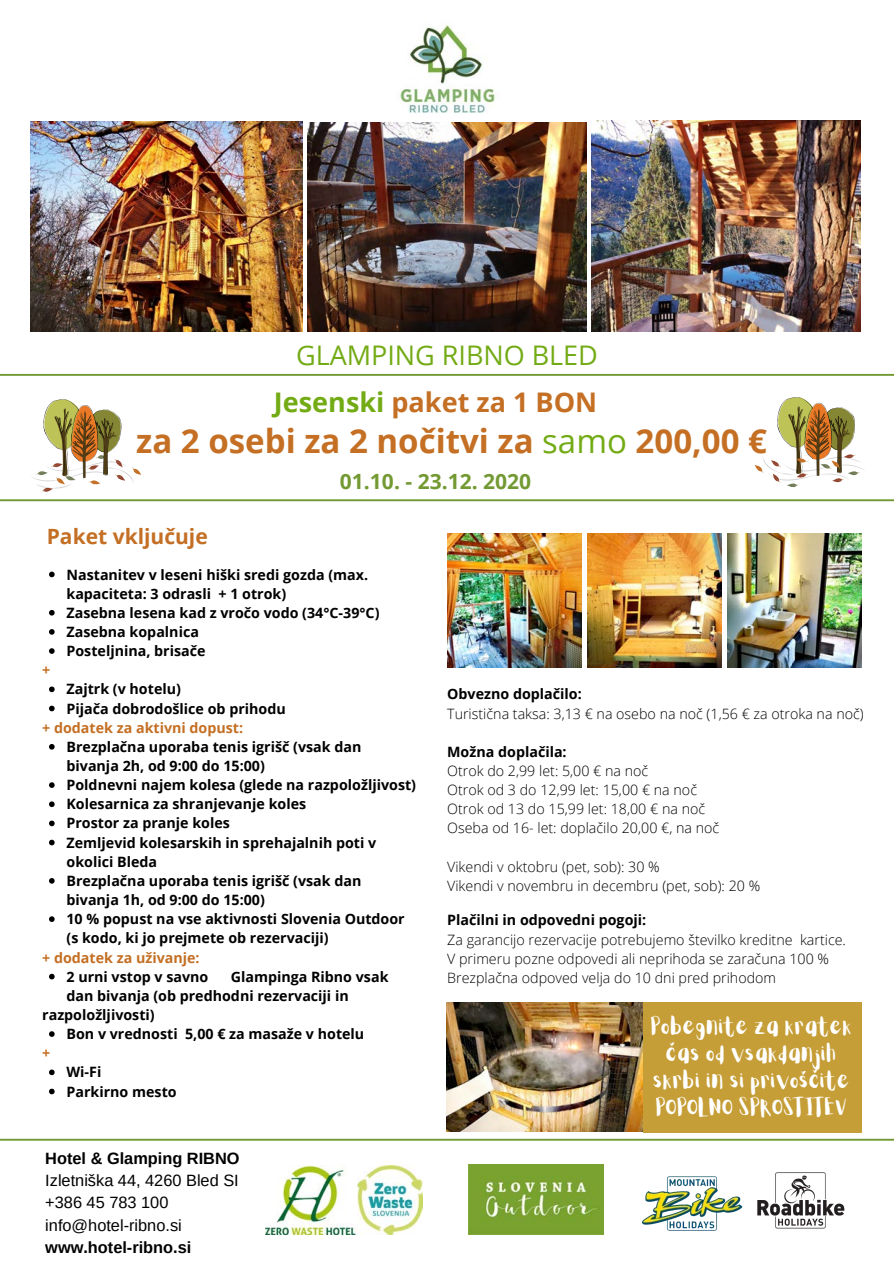
<style>
.page{position:relative;width:894px;height:1264px;background:#fff}
.page>*{position:absolute;margin:0;border:0;box-sizing:border-box;transform-origin:0 0}
.t1{font:700 33px "Open Sans";color:#c46f23}
.t2{font:700 27px "Open Sans";color:#c46f23}
.t3{font:27px "Open Sans";color:#73ab15}
.t4{font:700 21px "Open Sans";color:#739a32}
.t5{font:700 21px "Open Sans";color:#c46f23}
.t6{font:19.5px/27px "Aloja Extended";color:#fff;text-align:center}
.t7{font:16.35px/22.2px "Arimo";color:#000}
.t8{font:700 16.35px "Arimo";color:#000}
.t9{font:700 14.25px/19.2px "Open Sans";color:#000}
.t10{font:300 14.25px/19.2px "Open Sans";color:#000}
.t11{font:700 14.25px "Open Sans";color:#c46f23}
.s1{color:#73ab15}
.s2{font-weight:400;color:#73ab15}
</style>
<div class="page">
<img style="left:400px;top:24px;width:96px;height:89px">
<svg style="left:0;top:1138px;width:893px;height:2px"></svg>
<img style="left:265px;top:1165px;width:157px;height:69px">
<img style="left:468px;top:1164px;width:135px;height:70px">
<img style="left:642px;top:1176px;width:100px;height:55px">
<img style="left:757px;top:1172px;width:88px;height:55px">
<svg style="left:0;top:374px;width:893px;height:2px"></svg>
<img style="left:447px;top:533px;width:134px;height:134px">
<img style="left:587px;top:533px;width:134px;height:134px">
<img style="left:727px;top:533px;width:134px;height:134px">
<img style="left:31px;top:121px;width:272px;height:211px">
<svg style="left:49px;top:571px;width:6px;height:6px"></svg>
<svg style="left:49px;top:610px;width:6px;height:5px"></svg>
<svg style="left:49px;top:629px;width:6px;height:5px"></svg>
<svg style="left:49px;top:648px;width:6px;height:6px"></svg>
<svg style="left:49px;top:686px;width:6px;height:6px"></svg>
<svg style="left:49px;top:705px;width:6px;height:6px"></svg>
<svg style="left:49px;top:744px;width:6px;height:5px"></svg>
<svg style="left:49px;top:782px;width:6px;height:6px"></svg>
<svg style="left:49px;top:801px;width:6px;height:6px"></svg>
<svg style="left:49px;top:820px;width:6px;height:6px"></svg>
<svg style="left:49px;top:839px;width:6px;height:6px"></svg>
<svg style="left:49px;top:878px;width:6px;height:5px"></svg>
<svg style="left:49px;top:916px;width:6px;height:6px"></svg>
<svg style="left:49px;top:973px;width:6px;height:6px"></svg>
<svg style="left:49px;top:1031px;width:6px;height:5px"></svg>
<svg style="left:49px;top:1069px;width:6px;height:6px"></svg>
<svg style="left:49px;top:1088px;width:6px;height:6px"></svg>
<img style="left:591px;top:121px;width:269px;height:210px">
<img style="left:308px;top:122px;width:278px;height:210px">
<svg style="left:0;top:397px;width:893px;height:104px"></svg>
<img style="left:446px;top:1002px;width:196px;height:129px">
<div style="left:642px;top:1002px;width:219px;height:130px;background:#c69e37"></div>
<h2 class="t3" style="left:296px;top:336px;width:303px">GLAMPING RIBNO BLED</h2>
<h2 class="t2" style="left:274px;top:383px;width:325px"><span class="s1">Jesenski</span> paket za 1 BON</h2>
<h1 class="t1" style="left:136px;top:418px;width:632px">za 2 osebi za 2 nočitvi za <span class="s2">samo</span> 200,00 €</h1>
<h3 class="t5" style="left:47px;top:522px;width:162px">Paket vključuje</h3>
<h3 class="t4" style="left:340px;top:466px;width:193px">01.10. - 23.12. 2020</h3>
<p class="t9" style="left:66px;top:564px;width:314px">Nastanitev v leseni hiški sredi gozda (max. kapaciteta: 3 odrasli + 1 otrok)<br>Zasebna lesena kad z vročo vodo (34°C-39°C)<br>Zasebna kopalnica<br>Posteljnina, brisače</p>
<p class="t9" style="left:66px;top:679px;width:221px">Zajtrk (v hotelu)<br>Pijača dobrodošlice ob prihodu</p>
<p class="t9" style="left:66px;top:736px;width:351px">Brezplačna uporaba tenis igrišč (vsak dan bivanja 2h, od 9:00 do 15:00)<br>Poldnevni najem kolesa (glede na razpoložljivost)<br>Kolesarnica za shranjevanje koles<br>Prostor za pranje koles<br>Zemljevid kolesarskih in sprehajalnih poti v okolici Bleda<br>Brezplačna uporaba tenis igrišč (vsak dan bivanja 1h, od 9:00 do 15:00)<br>10 % popust na vse aktivnosti Slovenia Outdoor (s kodo, ki jo prejmete ob rezervaciji)</p>
<p class="t9" style="left:66px;top:966px;width:143px">2 urni vstop v savno</p>
<p class="t11" style="left:42px;top:660px;width:10px">+</p>
<p class="t11" style="left:42px;top:717px;width:202px">+ dodatek za aktivni dopust:</p>
<p class="t11" style="left:42px;top:947px;width:159px">+ dodatek za uživanje:</p>
<p class="t9" style="left:66px;top:966px;width:323px;text-indent:164px">Glampinga Ribno vsak dan bivanja (ob predhodni rezervaciji in</p>
<p class="t9" style="left:66px;top:1023px;width:299px">Bon v vrednosti 5,00 € za masaže v hotelu</p>
<p class="t9" style="left:66px;top:1062px;width:112px">Wi-Fi<br>Parkirno mesto</p>
<p class="t9" style="left:42px;top:1004px;width:114px">razpoložljivosti)</p>
<p class="t11" style="left:42px;top:1043px;width:10px">+</p>
<p class="t8" style="left:45px;top:1149px;width:196px">Hotel &amp; Glamping RIBNO</p>
<p class="t7" style="left:45px;top:1169px;width:195px">Izletniška 44, 4260 Bled SI +386 45 783 100 info@hotel-ribno.si</p>
<p class="t8" style="left:45px;top:1237px;width:148px">www.hotel-ribno.si</p>
<p class="t9" style="left:447px;top:684px;width:136px">Obvezno doplačilo:</p>
<p class="t10" style="left:447px;top:703px;width:418px">Turistična taksa: 3,13 € na osebo na noč (1,56 € za otroka na noč)</p>
<p class="t9" style="left:447px;top:741px;width:121px">Možna doplačila:</p>
<p class="t10" style="left:447px;top:760px;width:273px">Otrok do 2,99 let: 5,00 € na noč<br>Otrok od 3 do 12,99 let: 15,00 € na noč Otrok od 13 do 15,99 let: 18,00 € na noč Oseba od 16- let: doplačilo 20,00 €, na noč</p>
<p class="t10" style="left:447px;top:856px;width:314px">Vikendi v oktobru (pet, sob): 30 %<br>Vikendi v novembru in decembru (pet, sob): 20 %</p>
<p class="t9" style="left:447px;top:910px;width:200px">Plačilni in odpovedni pogoji:</p>
<p class="t10" style="left:447px;top:929px;width:400px">Za garancijo rezervacije potrebujemo številko kreditne kartice.<br>V primeru pozne odpovedi ali neprihoda se zaračuna 100 %<br>Brezplačna odpoved velja do 10 dni pred prihodom</p>
<h3 class="t6" style="left:651px;top:1014px;width:203px">Pobegnite za kratek čas od vsakdanjih skrbi in si privoščite<br>POPOLNO SPROSTITEV</h3>
</div>
